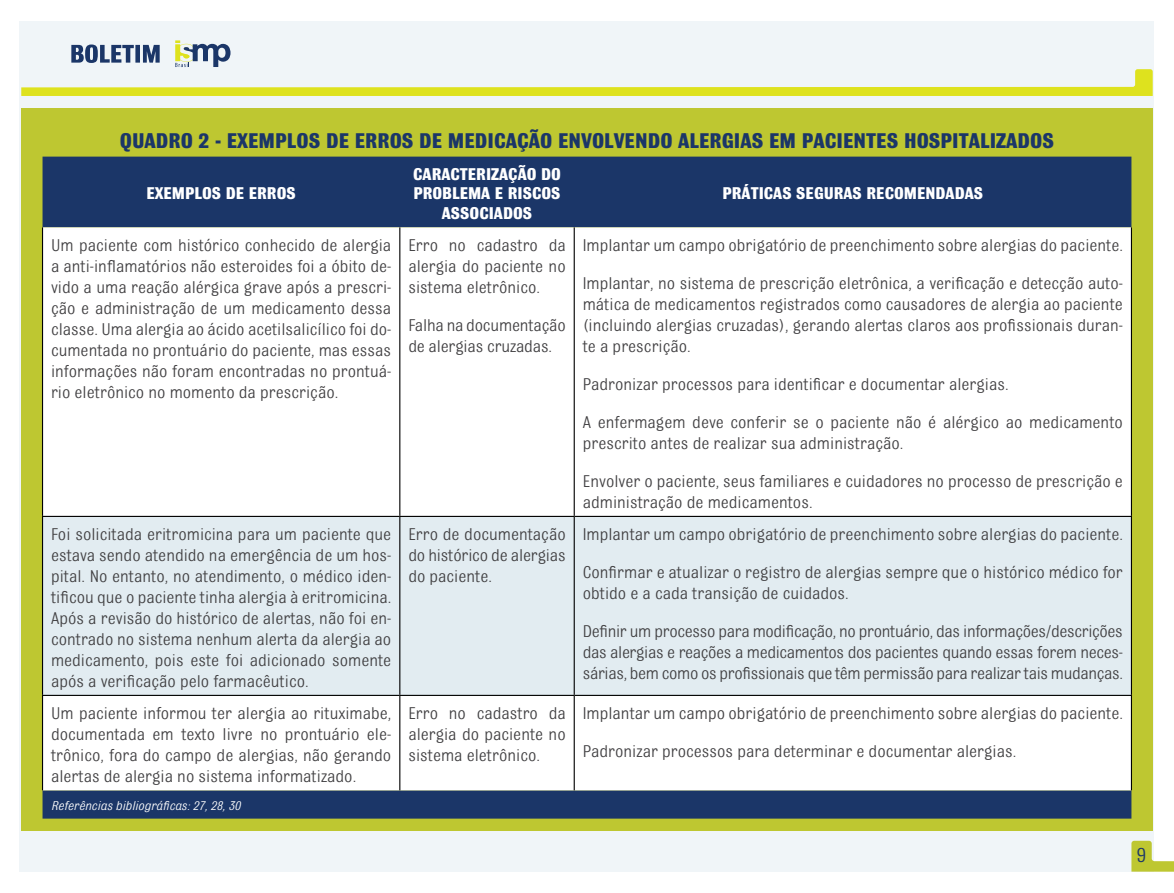
<style>
.page{position:relative;width:1174px;height:893px;background:#fff}
.page>*{position:absolute;margin:0;border:0;box-sizing:border-box;transform-origin:0 0}
.t1{font:700 22.5px "Bulldog";color:#1b3668}
.t2{font:21.6px "Bulldog";color:#1b3668}
.t3{font:18px/21px "Bulldog";color:#414042;text-align:justify}
.t4{font:18px/38px "Bulldog";letter-spacing:-.02em;color:#414042}
.t5{font:700 18px "Bulldog";color:#fff}
.t6{font:italic 13.5px "Bulldog";color:#fff}
</style>
<div class="page">
<div style="left:20px;top:21px;width:1134px;height:851px;background:#f0f5f8"></div>
<svg style="left:21px;top:40px;width:1131px;height:56px"></svg>
<svg style="left:1131px;top:841px;width:43px;height:31px"></svg>
<div style="left:21px;top:108px;width:1131px;height:723px;background:#bec731"></div>
<div style="left:43px;top:157px;width:1088px;height:662px;background:#1b3668"></div>
<div style="left:43px;top:227px;width:1087px;height:563px;background:#fff"></div>
<div style="left:43px;top:517px;width:1087px;height:178px;background:#e2ecf1"></div>
<hr style="left:42px;top:227px;width:1px;height:289px;background:#000">
<hr style="left:399px;top:227px;width:1px;height:289px;background:#000">
<hr style="left:573px;top:227px;width:2px;height:289px;background:#000">
<hr style="left:1130px;top:227px;width:2px;height:289px;background:#000">
<hr style="left:42px;top:516px;width:358px;height:1px;background:#000">
<hr style="left:42px;top:517px;width:1px;height:178px;background:#000">
<hr style="left:400px;top:516px;width:174px;height:1px;background:#000">
<hr style="left:399px;top:517px;width:1px;height:178px;background:#000">
<hr style="left:574px;top:516px;width:558px;height:1px;background:#000">
<hr style="left:573px;top:517px;width:2px;height:178px;background:#000">
<hr style="left:1130px;top:517px;width:2px;height:178px;background:#000">
<hr style="left:42px;top:695px;width:358px;height:1px;background:#000">
<hr style="left:42px;top:696px;width:1px;height:94px;background:#000">
<hr style="left:400px;top:695px;width:174px;height:1px;background:#000">
<hr style="left:399px;top:696px;width:1px;height:94px;background:#000">
<hr style="left:574px;top:695px;width:558px;height:1px;background:#000">
<hr style="left:573px;top:696px;width:2px;height:94px;background:#000">
<hr style="left:1130px;top:696px;width:2px;height:94px;background:#000">
<p class="t1" style="left:120px;top:129px;width:25px">QUADRO</p>
<p class="t1" style="left:199px;top:129px;width:63px">2 - EXEMPLOS</p>
<p class="t1" style="left:326px;top:129px;width:42px">DE ERROS</p>
<p class="t1" style="left:419px;top:129px;width:42px">DE MEDICAÇÃO</p>
<p class="t1" style="left:558px;top:129px;width:13px">ENVOLVENDO</p>
<p class="t1" style="left:678px;top:129px;width:12px">ALERGIAS</p>
<p class="t1" style="left:769px;top:129px;width:44px">EM PACIEN</p>
<p class="t1" style="left:866px;top:129px;width:50px">TES HOSPI</p>
<p class="t1" style="left:958px;top:129px;width:61px">TALI ZADOS</p>
<p class="t5" style="left:146px;top:184px;width:28px">EXEMPLOS</p>
<p class="t5" style="left:226px;top:184px;width:34px">DE ERROS</p>
<p class="t5" style="left:413px;top:165px;width:20px">CARAC</p>
<p class="t5" style="left:460px;top:165px;width:50px">TERIZAÇÃO</p>
<p class="t5" style="left:541px;top:165px;width:11px">DO</p>
<p class="t5" style="left:413px;top:184px;width:49px">PROBLEMA</p>
<p class="t5" style="left:495px;top:184px;width:23px">E RISCOS</p>
<p class="t5" style="left:442px;top:204px;width:10px">ASSOCIADOS</p>
<p class="t5" style="left:722px;top:184px;width:46px">PRÁTICAS</p>
<p class="t5" style="left:796px;top:184px;width:11px">SEGURAS</p>
<p class="t5" style="left:866px;top:184px;width:11px">RECOMENDADAS</p>
<p class="t3" style="left:51px;top:234px;width:342px">Um paciente com histórico conhecido de alergia a anti-inflamatórios não esteroides foi a óbito de&shy;vido a uma reação alérgica grave após a prescri&shy;ção e administração de um medicamento dessa classe. Uma alergia ao ácido acetilsalicílico foi do&shy;cumentada no prontuário do paciente, mas essas informações não foram encontradas no prontuá&shy;rio eletrônico no momento da prescrição.</p>
<p class="t3" style="left:408px;top:234px;width:159px">Erro no cadastro da alergia do paciente no sistema eletrônico.</p>
<p class="t3" style="left:408px;top:314px;width:159px">Falha na documentação de alergias cruzadas.</p>
<p class="t3" style="left:583px;top:226px;width:542px;line-height:38px">Implantar um campo obrigatório de preenchimento sobre alergias do paciente.<br>Implantar, no sistema de prescrição eletrônica, a verificação e detecção auto-</p>
<p class="t3" style="left:583px;top:293px;width:542px">mática de medicamentos registrados como causadores de alergia ao paciente (incluindo alergias cruzadas), gerando alertas claros aos profissionais duran&shy;te a prescrição.</p>
<p class="t3" style="left:583px;top:365px;width:542px;line-height:38px">Padronizar processos para identificar e documentar alergias.<br>A enfermagem deve conferir se o paciente não é alérgico ao medicamento</p>
<p class="t3" style="left:583px;top:424px;width:542px;line-height:38px">prescrito antes de realizar sua administração.<br>Envolver o paciente, seus familiares e cuidadores no processo de prescrição e</p>
<p class="t3" style="left:583px;top:491px;width:231px">administração de medicamentos.</p>
<p class="t3" style="left:51px;top:523px;width:342px">Foi solicitada eritromicina para um paciente que estava sendo atendido na emergência de um hos&shy;pital. No entanto, no atendimento, o médico iden&shy;tificou que o paciente tinha alergia à eritromicina.<br>Após a revisão do histórico de alertas, não foi en&shy;contrado no sistema nenhum alerta da alergia ao medicamento, pois este foi adicionado somente após a verificação pelo farmacêutico.</p>
<p class="t3" style="left:408px;top:523px;width:159px">Erro de documentação do histórico de alergias do paciente.</p>
<p class="t3" style="left:583px;top:515px;width:542px;line-height:38px">Implantar um campo obrigatório de preenchimento sobre alergias do paciente.<br>Confirmar e atualizar o registro de alergias sempre que o histórico médico for</p>
<p class="t4" style="left:583px;top:574px;width:542px">obtido e a cada transição de cuidados.<br>Definir um processo para modificação, no prontuário, das informações/descrições</p>
<p class="t4" style="left:583px;top:642px;width:542px;line-height:21px">das alergias e reações a medicamentos dos pacientes quando essas forem neces&shy;sárias, bem como os profissionais que têm permissão para realizar tais mudanças.</p>
<p class="t3" style="left:51px;top:703px;width:342px">Um paciente informou ter alergia ao rituximabe, documentada em texto livre no prontuário ele&shy;trônico, fora do campo de alergias, não gerando alertas de alergia no sistema informatizado.</p>
<p class="t3" style="left:408px;top:703px;width:159px">Erro no cadastro da alergia do paciente no sistema eletrônico.</p>
<p class="t3" style="left:583px;top:694px;width:542px;line-height:38px">Implantar um campo obrigatório de preenchimento sobre alergias do paciente.<br>Padronizar processos para determinar e documentar alergias.</p>
<p class="t6" style="left:51px;top:799px;width:191px">Referências bibliográficas: 27, 28, 30</p>
<p class="t2" style="left:1136px;top:844px;width:11px">9</p>
</div>
